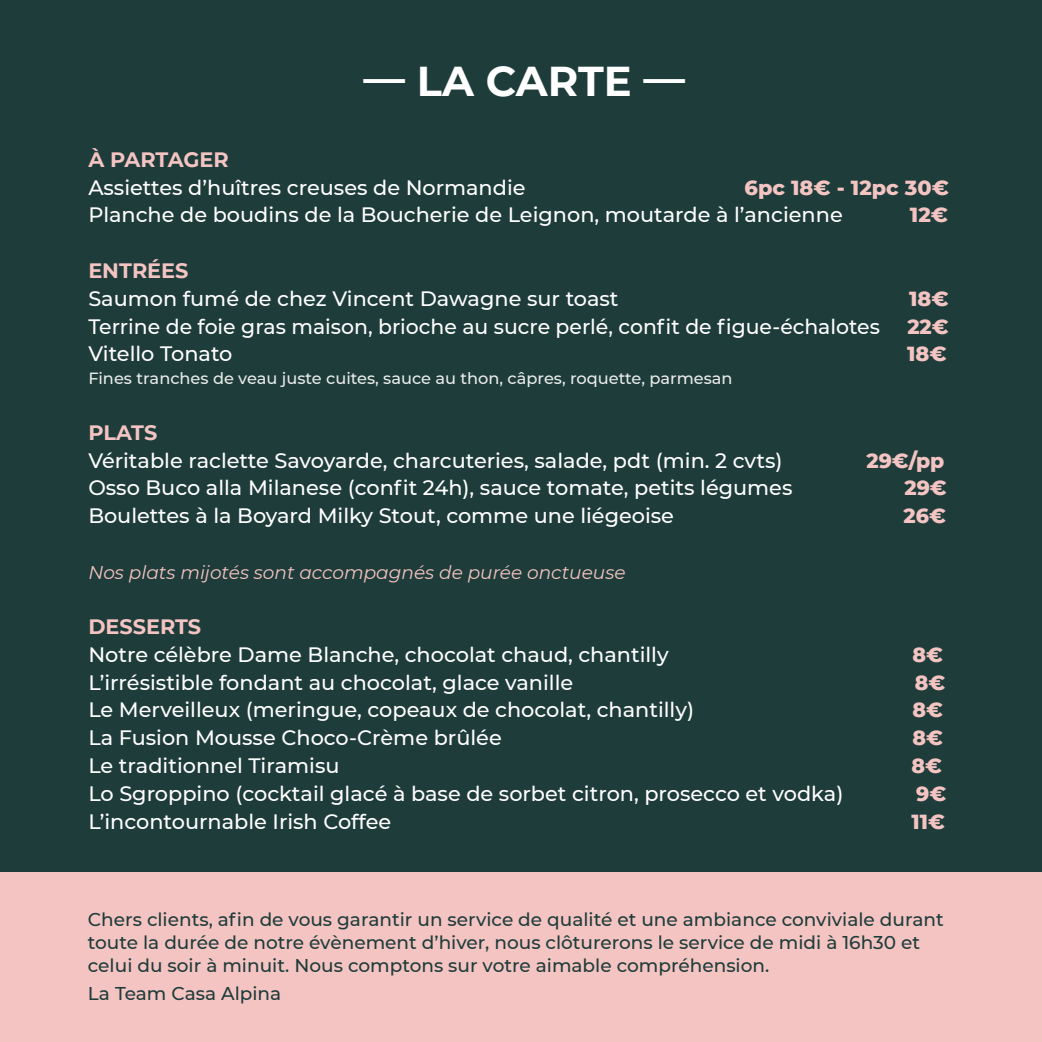
<style>
.page{position:relative;width:1042px;height:1042px;background:#fff}
.page>*{position:absolute;margin:0;border:0;box-sizing:border-box;transform-origin:0 0}
.t1{font:700 41.65px "Montserrat";color:#fff}
.t2{font:500 20.82px "Montserrat";color:#fff}
.t3{font:800 20.82px "Montserrat";color:#f4c4c2}
.t4{font:700 20.82px "Montserrat";color:#f4c4c2}
.t5{font:500 18.55px/23.1px "Montserrat";color:#1e3c3a}
.t6{font:italic 18.55px "Montserrat";color:#f4c4c2}
.t7{font:500 16.28px "Montserrat";color:#e9ecea}
</style>
<div class="page">
<div style="left:0;top:0;width:1042px;height:1021px;background:#1e3c3a"></div>
<div style="left:0;top:872px;width:1042px;height:170px;background:#f4c4c2"></div>
<h1 class="t1" style="left:363px;top:51px;width:323px">— LA CARTE —</h1>
<p class="t4" style="left:88px;top:145px;width:142px">À PARTAGER</p>
<p class="t2" style="left:88px;top:173px;width:439px">Assiettes d’huîtres creuses de Normandie</p>
<p class="t3" style="left:744px;top:172px;width:206px">6pc 18€ - 12pc 30€</p>
<p class="t2" style="left:88px;top:200px;width:756px">Planche de boudins de la Boucherie de Leignon, moutarde à l’ancienne</p>
<p class="t3" style="left:910px;top:200px;width:40px">12€</p>
<p class="t4" style="left:88px;top:255px;width:102px">ENTRÉES</p>
<p class="t2" style="left:88px;top:284px;width:532px">Saumon fumé de chez Vincent Dawagne sur toast</p>
<p class="t3" style="left:909px;top:283px;width:41px">18€</p>
<p class="t2" style="left:88px;top:311px;width:793px">Terrine de foie gras maison, brioche au sucre perlé, confit de figue-échalotes</p>
<p class="t3" style="left:907px;top:311px;width:43px">22€</p>
<p class="t2" style="left:88px;top:339px;width:146px">Vitello Tonato</p>
<p class="t3" style="left:907px;top:339px;width:41px">18€</p>
<p class="t7" style="left:88px;top:367px;width:646px">Fines tranches de veau juste cuites, sauce au thon, câpres, roquette, parmesan</p>
<p class="t4" style="left:88px;top:417px;width:70px">PLATS</p>
<p class="t2" style="left:88px;top:446px;width:695px">Véritable raclette Savoyarde, charcuteries, salade, pdt (min. 2 cvts)</p>
<p class="t3" style="left:866px;top:445px;width:79px">29€/pp</p>
<p class="t2" style="left:88px;top:473px;width:705px">Osso Buco alla Milanese (confit 24h), sauce tomate, petits légumes</p>
<p class="t3" style="left:904px;top:473px;width:44px">29€</p>
<p class="t2" style="left:88px;top:501px;width:587px">Boulettes à la Boyard Milky Stout, comme une liégeoise</p>
<p class="t3" style="left:903px;top:500px;width:44px">26€</p>
<p class="t6" style="left:88px;top:559px;width:539px">Nos plats mijotés sont accompagnés de purée onctueuse</p>
<p class="t4" style="left:88px;top:612px;width:114px">DESSERTS</p>
<p class="t2" style="left:88px;top:640px;width:582px">Notre célèbre Dame Blanche, chocolat chaud, chantilly</p>
<p class="t3" style="left:912px;top:639px;width:32px">8€</p>
<p class="t2" style="left:88px;top:668px;width:486px">L’irrésistible fondant au chocolat, glace vanille</p>
<p class="t3" style="left:915px;top:667px;width:32px">8€</p>
<p class="t2" style="left:88px;top:695px;width:607px">Le Merveilleux (meringue, copeaux de chocolat, chantilly)</p>
<p class="t3" style="left:912px;top:695px;width:32px">8€</p>
<p class="t2" style="left:88px;top:723px;width:415px">La Fusion Mousse Choco-Crème brûlée</p>
<p class="t3" style="left:912px;top:722px;width:32px">8€</p>
<p class="t2" style="left:88px;top:751px;width:253px">Le traditionnel Tiramisu</p>
<p class="t3" style="left:911px;top:750px;width:32px">8€</p>
<p class="t2" style="left:88px;top:779px;width:756px">Lo Sgroppino (cocktail glacé à base de sorbet citron, prosecco et vodka)</p>
<p class="t3" style="left:916px;top:778px;width:32px">9€</p>
<p class="t2" style="left:88px;top:806px;width:304px">L’incontournable Irish Coffee</p>
<p class="t3" style="left:911px;top:806px;width:35px">11€</p>
<p class="t5" style="left:88px;top:907px;width:857px">Chers clients, afin de vous garantir un service de qualité et une ambiance conviviale durant toute la durée de notre évènement d’hiver, nous clôturerons le service de midi à 16h30 et celui du soir à minuit. Nous comptons sur votre aimable compréhension.</p>
<p class="t5" style="left:88px;top:981px;width:195px">La Team Casa Alpina</p>
</div>
